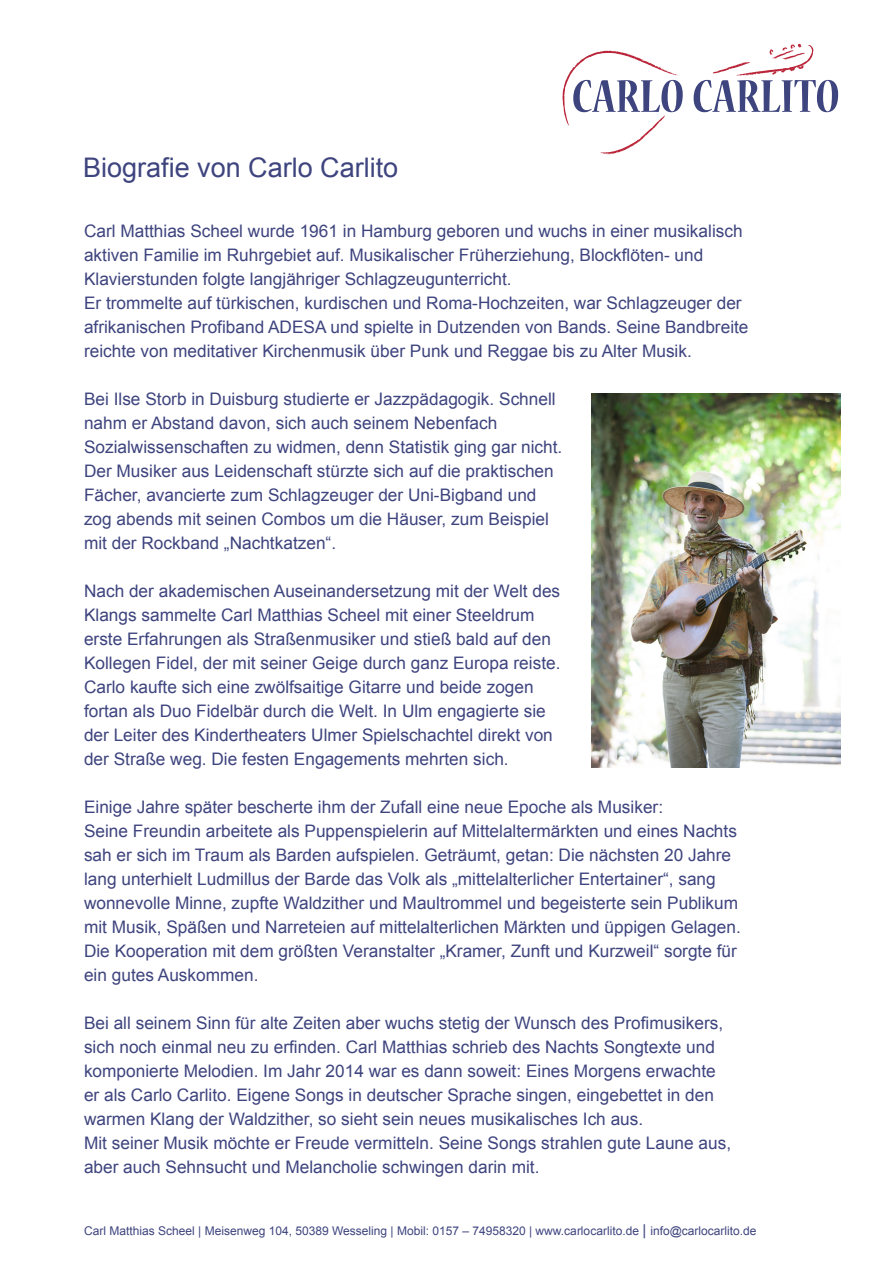
<style>
.page{position:relative;width:893px;height:1263px;background:#fff}
.page>*{position:absolute;margin:0;border:0;box-sizing:border-box;transform-origin:0 0}
.t1{font:700 condensed 51.15px "Nueva Std";color:#3e447e}
.t2{font:27px "Arial";color:#3e447e}
.t3{font:17.25px/24px "Arial";color:#3e447e}
.t4{font:12px "Arial";color:#3e447e}
.s1{font-size:15px}
</style>
<div class="page">
<svg style="left:562px;top:51px;width:117px;height:104px"></svg>
<svg style="left:713px;top:44px;width:101px;height:32px"></svg>
<img style="left:591px;top:393px;width:250px;height:374px">
<h2 class="t2" style="left:83px;top:150px;width:317px">Biografie von Carlo Carlito</h2>
<h1 class="t1" style="left:571px;top:73px;width:270px">CARLO CARLITO</h1>
<p class="t3" style="left:84px;top:219px;width:666px">Carl Matthias Scheel wurde 1961 in Hamburg geboren und wuchs in einer musikalisch aktiven Familie im Ruhrgebiet auf. Musikalischer Früherziehung, Blockflöten- und Klavierstunden folgte langjähriger Schlagzeugunterricht.<br>Er trommelte auf türkischen, kurdischen und Roma-Hochzeiten, war Schlagzeuger der afrikanischen Profiband ADESA und spielte in Dutzenden von Bands. Seine Bandbreite reichte von meditativer Kirchenmusik über Punk und Reggae bis zu Alter Musik.</p>
<p class="t3" style="left:84px;top:387px;width:480px">Bei Ilse Storb in Duisburg studierte er Jazzpädagogik. Schnell nahm er Abstand davon, sich auch seinem Nebenfach Sozialwissenschaften zu widmen, denn Statistik ging gar nicht.<br>Der Musiker aus Leidenschaft stürzte sich auf die praktischen Fächer, avancierte zum Schlagzeuger der Uni-Bigband und zog abends mit seinen Combos um die Häuser, zum Beispiel mit der Rockband „Nachtkatzen“.</p>
<p class="t3" style="left:84px;top:579px;width:478px">Nach der akademischen Auseinandersetzung mit der Welt des Klangs sammelte Carl Matthias Scheel mit einer Steeldrum erste Erfahrungen als Straßenmusiker und stieß bald auf den Kollegen Fidel, der mit seiner Geige durch ganz Europa reiste.<br>Carlo kaufte sich eine zwölfsaitige Gitarre und beide zogen fortan als Duo Fidelbär durch die Welt. In Ulm engagierte sie der Leiter des Kindertheaters Ulmer Spielschachtel direkt von der Straße weg. Die festen Engagements mehrten sich.</p>
<p class="t3" style="left:84px;top:795px;width:658px">Einige Jahre später bescherte ihm der Zufall eine neue Epoche als Musiker:<br>Seine Freundin arbeitete als Puppenspielerin auf Mittelaltermärkten und eines Nachts sah er sich im Traum als Barden aufspielen. Geträumt, getan: Die nächsten 20 Jahre lang unterhielt Ludmillus der Barde das Volk als „mittelalterlicher Entertainer“, sang wonnevolle Minne, zupfte Waldzither und Maultrommel und begeisterte sein Publikum mit Musik, Späßen und Narreteien auf mittelalterlichen Märkten und üppigen Gelagen.<br>Die Kooperation mit dem größten Veranstalter „Kramer, Zunft und Kurzweil“ sorgte für ein gutes Auskommen.</p>
<p class="t3" style="left:84px;top:1011px;width:649px">Bei all seinem Sinn für alte Zeiten aber wuchs stetig der Wunsch des Profimusikers, sich noch einmal neu zu erfinden. Carl Matthias schrieb des Nachts Songtexte und komponierte Melodien. Im Jahr 2014 war es dann soweit: Eines Morgens erwachte er als Carlo Carlito. Eigene Songs in deutscher Sprache singen, eingebettet in den warmen Klang der Waldzither, so sieht sein neues musikalisches Ich aus.<br>Mit seiner Musik möchte er Freude vermitteln. Seine Songs strahlen gute Laune aus, aber auch Sehnsucht und Melancholie schwingen darin mit.</p>
<p class="t4" style="left:84px;top:1223px;width:674px">Carl Matthias Scheel | Meisenweg 104, 50389 Wesseling | Mobil: 0157 – 74958320 | www.carlocarlito.de <span class="s1">|</span> info@carlocarlito.de</p>
</div>
